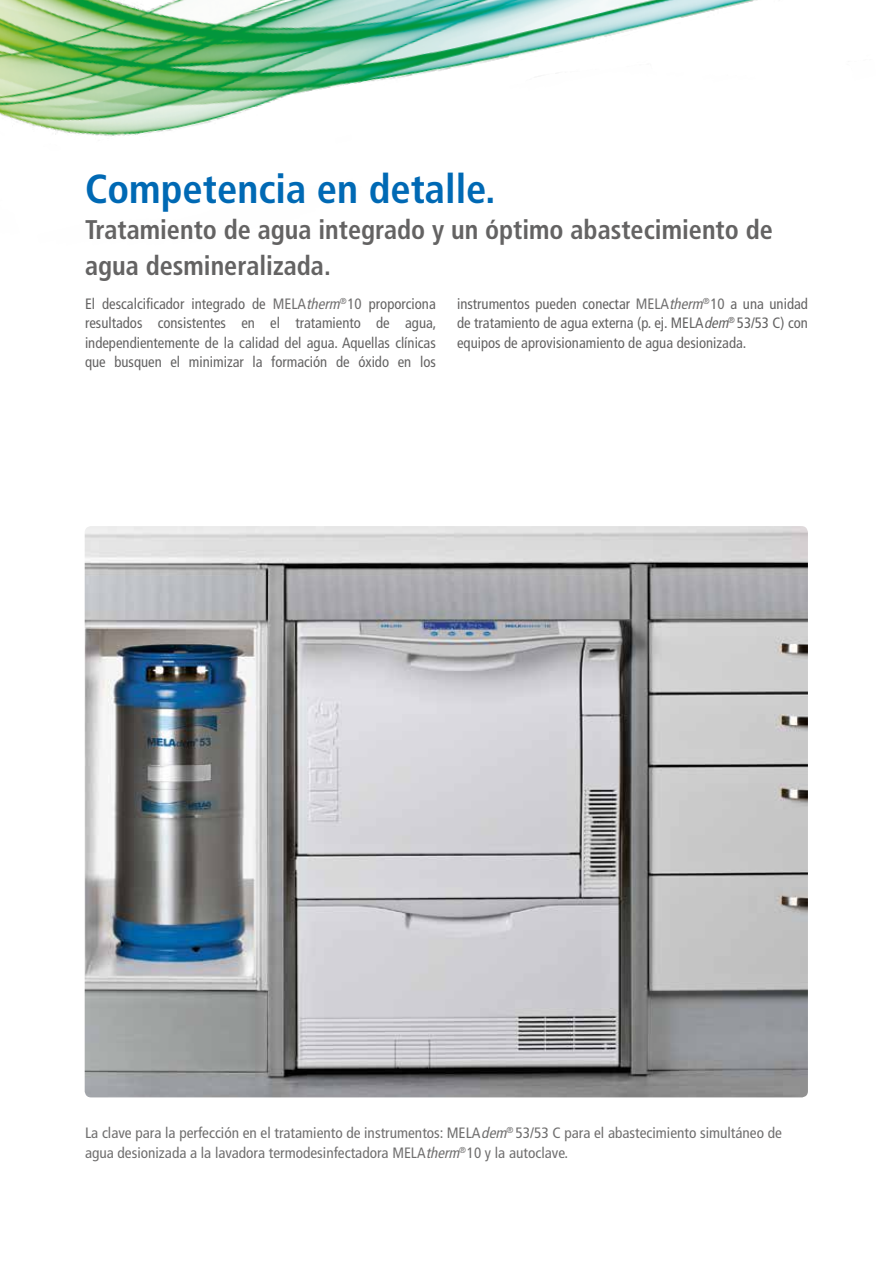
<style>
.page{position:relative;width:893px;height:1263px;background:#fff}
.page>*{position:absolute;margin:0;border:0;box-sizing:border-box;transform-origin:0 0}
.t1{font:700 condensed 40.5px "Frutiger LT Std";color:#0069b4}
.t2{font:700 condensed 27px/36px "Frutiger LT Std";color:#646363}
.t3{font:condensed 15px/19.5px "Frutiger LT Std";color:#646363;text-align:justify}
.t4{font:condensed 15px/19.5px "Frutiger LT Std";color:#706f6f}
.s1{color:#706f6f}
.s2{font-style:italic;color:#706f6f}
.s3{font-style:italic}
</style>
<div class="page">
<img style="left:0;top:0;width:757px;height:136px">
<img style="left:85px;top:526px;width:723px;height:571px">
<h1 class="t1" style="left:85px;top:165px;width:412px">Competencia en detalle.</h1>
<h2 class="t2" style="left:85px;top:211px;width:689px">Tratamiento de agua integrado y un óptimo abastecimiento de agua desmineralizada.</h2>
<p class="t3" style="left:85px;top:294px;width:353px">El descalcificador integrado de <span class="s1">MELA</span><span class="s2">therm</span><sup>®</sup><span class="s1">10</span> proporciona resultados consistentes en el tratamiento de agua, independientemente de la calidad del agua. Aquellas clínicas que busquen el minimizar la formación de óxido en los</p>
<p class="t3" style="left:457px;top:294px;width:352px">instrumentos pueden conectar <span class="s1">MELA</span><span class="s2">therm</span><sup>®</sup><span class="s1">10</span> a una unidad de tratamiento de agua externa (p. ej. MELA<span class="s3">dem</span><sup>®</sup> 53/53 C) con equipos de aprovisionamiento de agua desionizada.</p>
<p class="t4" style="left:85px;top:1123px;width:698px">La clave para la perfección en el tratamiento de instrumentos: MELA<span class="s3">dem</span><sup>®</sup> 53/53 C para el abastecimiento simultáneo de agua desionizada a la lavadora termodesinfectadora MELA<span class="s3">therm</span><sup>®</sup>10 y la autoclave.</p>
</div>
